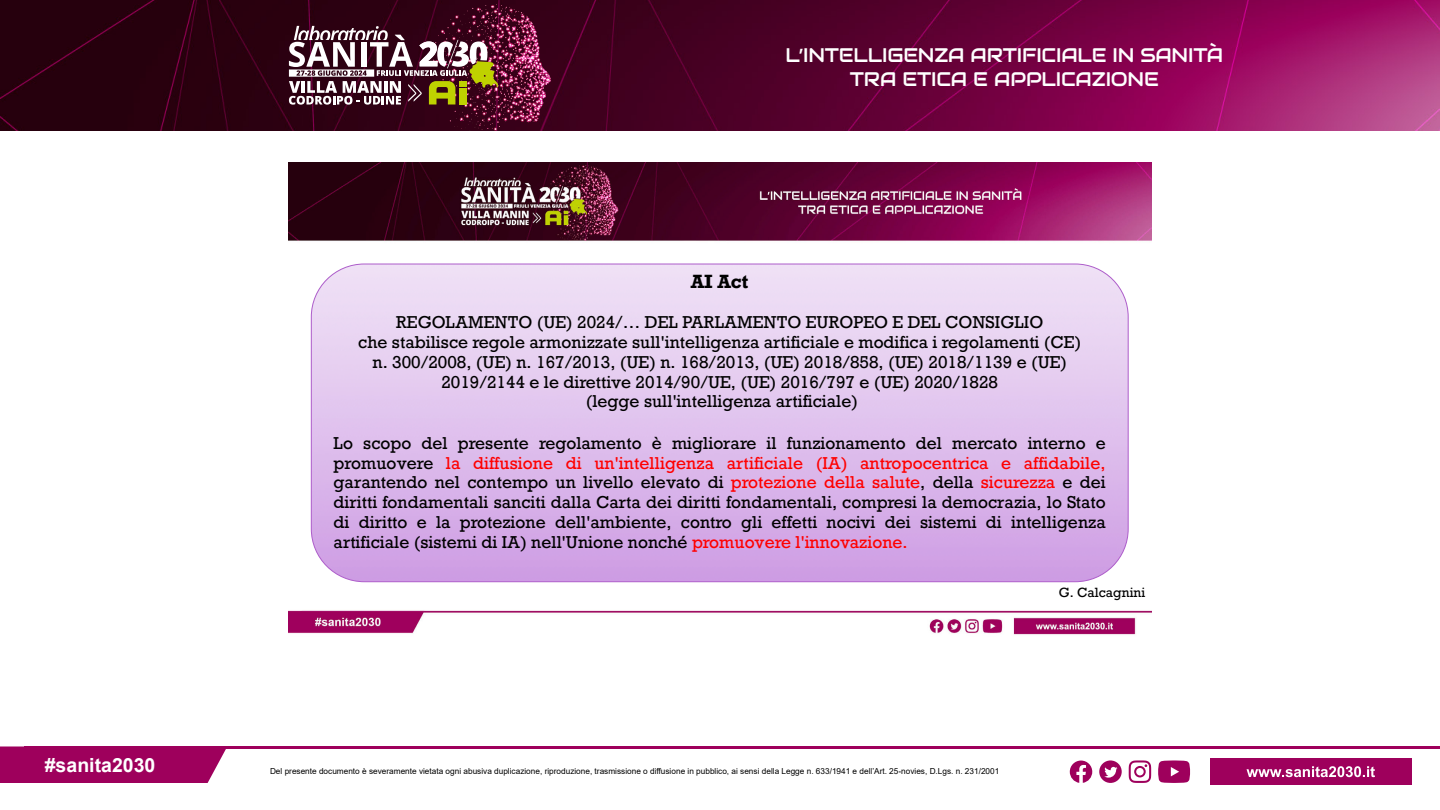
<style>
.page{position:relative;width:1440px;height:810px;background:#fff}
.page>*{position:absolute;margin:0;border:0;box-sizing:border-box;transform-origin:0 0}
.t1{font:19.65px/23.6px "Audiowide";letter-spacing:-.01em;color:#fff;text-align:center}
.t2{font:700 19.5px "Arial";color:#fff}
.t3{font:700 18px "Rockwell";color:#000}
.t4{font:16.2px/19.8px "Rockwell";color:#000;text-align:center}
.t5{font:12.6px "Rockwell";color:#000}
.t6{font:8.25px "Arial";color:#000}
.s1{color:#f00}
</style>
<div class="page">
<img style="left:0;top:0;width:1440px;height:130px">
<img style="left:368px;top:0;width:189px;height:130px">
<svg style="left:289px;top:26px;width:209px;height:79px"></svg>
<div style="left:0;top:746px;width:226px;height:37px;background:#9e005c"></div>
<div style="left:1210px;top:759px;width:201px;height:26px;background:#9e005c"></div>
<hr style="left:24px;top:746px;width:1416px;height:3px;background:#9e005c">
<svg style="left:1247px;top:766px;width:128px;height:11px"></svg>
<svg style="left:1129px;top:760px;width:22px;height:23px"></svg>
<svg style="left:1158px;top:760px;width:32px;height:23px"></svg>
<svg style="left:1070px;top:761px;width:22px;height:22px"></svg>
<svg style="left:1099px;top:760px;width:23px;height:23px"></svg>
<img style="left:288px;top:162px;width:864px;height:473px">
<img style="left:311px;top:264px;width:817px;height:318px">
<p class="t2" style="left:45px;top:751px;width:112px">#sanita2030</p>
<p class="t1" style="left:785px;top:44px;width:439px">L’INTELLIGENZA ARTIFICIALE IN SANITÀ<br>TRA ETICA E APPLICAZIONE</p>
<p class="t3" style="left:691px;top:269px;width:59px">AI Act</p>
<p class="t4" style="left:358px;top:313px;width:725px">REGOLAMENTO (UE) 2024/… DEL PARLAMENTO EUROPEO E DEL CONSIGLIO<br>che stabilisce regole armonizzate sull'intelligenza artificiale e modifica i regolamenti (CE) n. 300/2008, (UE) n. 167/2013, (UE) n. 168/2013, (UE) 2018/858, (UE) 2018/1139 e (UE)<br>2019/2144 e le direttive 2014/90/UE, (UE) 2016/797 e (UE) 2020/1828<br>(legge sull'intelligenza artificiale)</p>
<p class="t4" style="left:334px;top:433px;width:774px;text-align:justify">Lo scopo del presente regolamento è migliorare il funzionamento del mercato interno e promuovere <span class="s1">la diffusione di un'intelligenza artificiale (IA) antropocentrica e affidabile, </span>garantendo nel contempo un livello elevato di <span class="s1">protezione della salute</span>, della <span class="s1">sicurezza</span> e dei diritti fondamentali sanciti dalla Carta dei diritti fondamentali, compresi la democrazia, lo Stato di diritto e la protezione dell'ambiente, contro gli effetti nocivi dei sistemi di intelligenza artificiale (sistemi di IA) nell'Unione nonché <span class="s1">promuovere l'innovazione.</span></p>
<p class="t5" style="left:1059px;top:584px;width:88px">G. Calcagnini</p>
<p class="t6" style="left:270px;top:765px;width:731px">Del presente documento è severamente vietata ogni abusiva duplicazione, riproduzione, trasmissione o diffusione in pubblico, ai sensi della Legge n. 633/1941 e dell’Art. 25-novies, D.Lgs. n. 231/2001</p>
</div>
